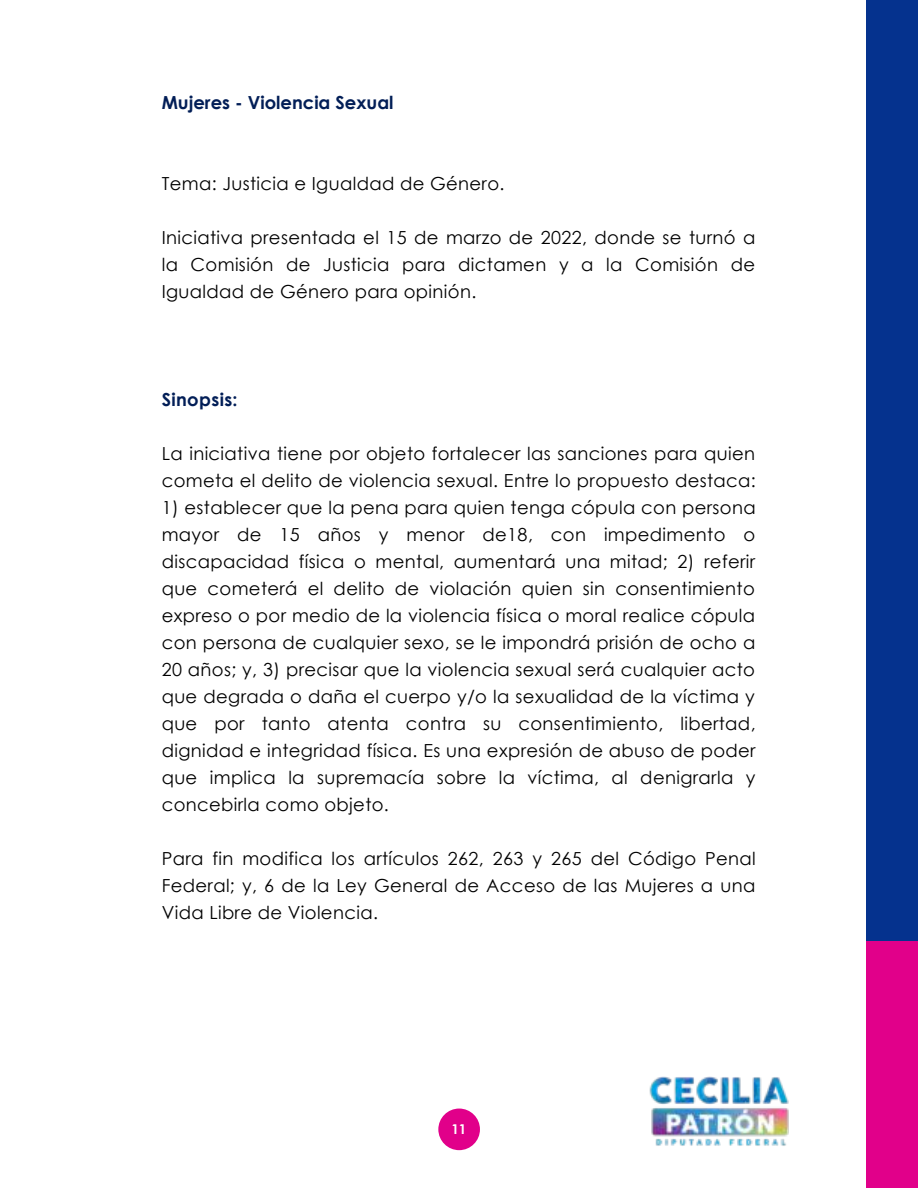
<style>
.page{position:relative;width:918px;height:1188px;background:#fff}
.page>*{position:absolute;margin:0;border:0;box-sizing:border-box;transform-origin:0 0}
.t1{font:18px/27px "Century Gothic";letter-spacing:.02em;color:#000;text-align:justify}
.t2{font:700 18px "Century Gothic";color:#021e57}
.t3{font:700 18px "Century Gothic";letter-spacing:.02em;color:#021e57}
.t4{font:700 13.5px "Century Gothic";color:#fff}
</style>
<div class="page">
<div style="left:438px;top:1109px;width:42px;height:41px;background:#e1008a;border-radius:50%"></div>
<div style="left:866px;top:0;width:52px;height:942px;background:#05328e"></div>
<div style="left:866px;top:942px;width:52px;height:246px;background:#e1008a"></div>
<img style="left:649px;top:1077px;width:140px;height:69px">
<p class="t2" style="left:162px;top:89px;width:233px">Mujeres - Violencia Sexual</p>
<p class="t1" style="left:162px;top:170px;width:344px">Tema: Justicia e Igualdad de Género.</p>
<p class="t1" style="left:162px;top:224px;width:595px">Iniciativa presentada el 15 de marzo de 2022, donde se turnó a la Comisión de Justicia para dictamen y a la Comisión de Igualdad de Género para opinión.</p>
<p class="t3" style="left:162px;top:386px;width:77px">Sinopsis:</p>
<p class="t1" style="left:162px;top:440px;width:596px">La iniciativa tiene por objeto fortalecer las sanciones para quien cometa el delito de violencia sexual. Entre lo propuesto destaca:</p>
<p class="t1" style="left:162px;top:494px;width:596px">1) establecer que la pena para quien tenga cópula con persona mayor de 15 años y menor de18, con impedimento o discapacidad física o mental, aumentará una mitad; 2) referir que cometerá el delito de violación quien sin consentimiento expreso o por medio de la violencia física o moral realice cópula con persona de cualquier sexo, se le impondrá prisión de ocho a 20 años; y, 3) precisar que la violencia sexual será cualquier acto que degrada o daña el cuerpo y/o la sexualidad de la víctima y que por tanto atenta contra su consentimiento, libertad, dignidad e integridad física. Es una expresión de abuso de poder que implica la supremacía sobre la víctima, al denigrarla y concebirla como objeto.</p>
<p class="t1" style="left:162px;top:845px;width:596px">Para fin modifica los artículos 262, 263 y 265 del Código Penal Federal; y, 6 de la Ley General de Acceso de las Mujeres a una Vida Libre de Violencia.</p>
<p class="t4" style="left:451px;top:1119px;width:17px">11</p>
</div>
